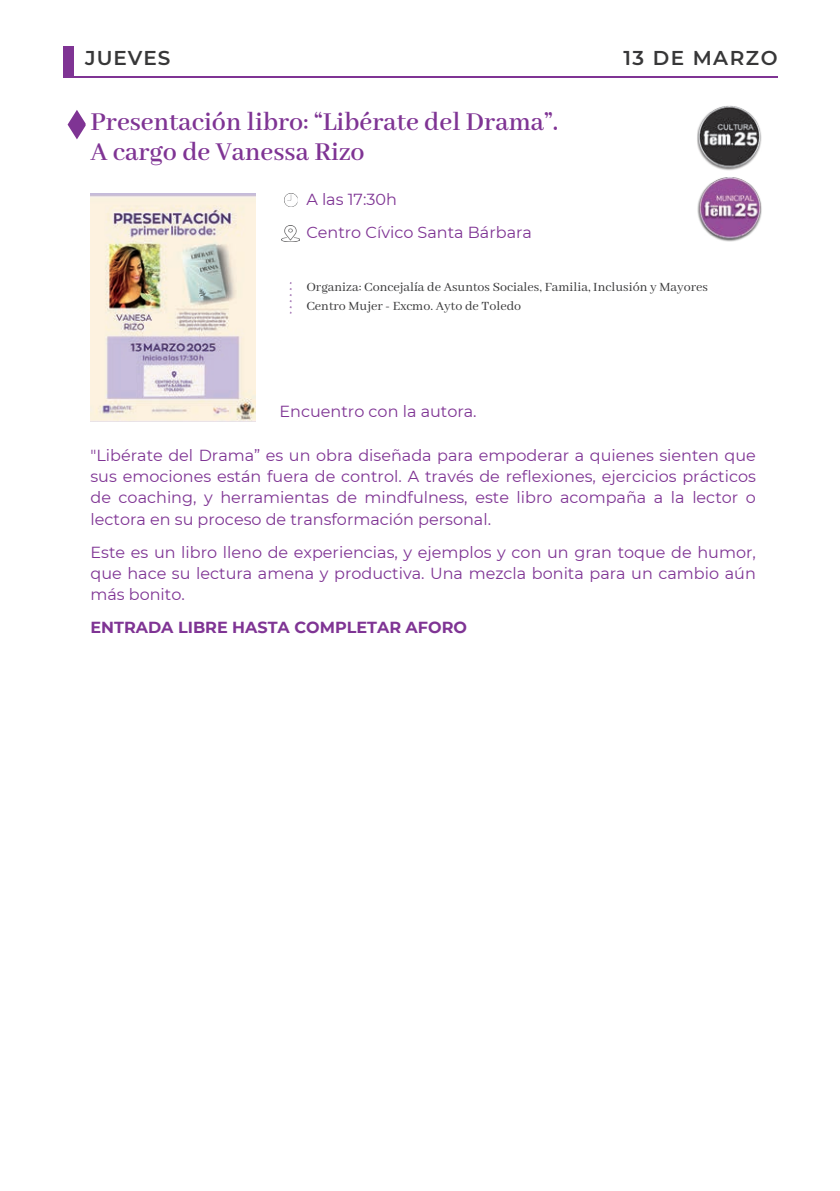
<style>
.page{position:relative;width:840px;height:1191px;background:#fff}
.page>*{position:absolute;margin:0;border:0;box-sizing:border-box;transform-origin:0 0}
.t1{font:600 28px/30px "Abhaya Libre";color:#7f3494}
.t2{font:600 20px "Montserrat";letter-spacing:.075em;color:#373738}
.t3{font:16px/21.4px "Montserrat";color:#7f3494;text-align:justify}
.t4{font:700 16px "Montserrat";color:#7f3494}
.t5{font:14px/18.6px "Abhaya Libre";color:#373738}
</style>
<div class="page">
<div style="left:63px;top:46px;width:11px;height:31px;background:#7f3494"></div>
<hr style="left:63px;top:76px;width:714px;height:1px;background:#7f3494">
<svg style="left:289px;top:282px;width:2px;height:32px"></svg>
<img style="left:90px;top:193px;width:165px;height:228px">
<img style="left:284px;top:193px;width:13px;height:14px">
<img style="left:282px;top:225px;width:18px;height:17px">
<svg style="left:68px;top:110px;width:18px;height:29px"></svg>
<img style="left:660px;top:76px;width:118px;height:67px">
<img style="left:697px;top:143px;width:65px;height:99px">
<p class="t2" style="left:85px;top:43px;width:87px">JUEVES</p>
<p class="t2" style="left:623px;top:43px;width:155px">13 DE MARZO</p>
<p class="t1" style="left:90px;top:108px;width:469px">Presentación libro: “Libérate del Drama”.<br>A cargo de Vanessa Rizo</p>
<p class="t3" style="left:306px;top:182px;width:227px;line-height:33.8px">A las 17:30h<br>Centro Cívico Santa Bárbara</p>
<p class="t5" style="left:306px;top:278px;width:403px">Organiza: Concejalía de Asuntos Sociales, Familia, Inclusión y Mayores<br>Centro Mujer - Excmo. Ayto de Toledo</p>
<p class="t3" style="left:279px;top:400px;width:198px">Encuentro con la autora.</p>
<p class="t3" style="left:90px;top:443px;width:666px">"Libérate del Drama” es un obra diseñada para empoderar a quienes sienten que sus emociones están fuera de control. A través de reflexiones, ejercicios prácticos de coaching, y herramientas de mindfulness, este libro acompaña a la lector o lectora en su proceso de transformación personal.</p>
<p class="t3" style="left:90px;top:541px;width:666px">Este es un libro lleno de experiencias, y ejemplos y con un gran toque de humor, que hace su lectura amena y productiva. Una mezcla bonita para un cambio aún más bonito.</p>
<p class="t4" style="left:90px;top:616px;width:378px">ENTRADA LIBRE HASTA COMPLETAR AFORO</p>
</div>
